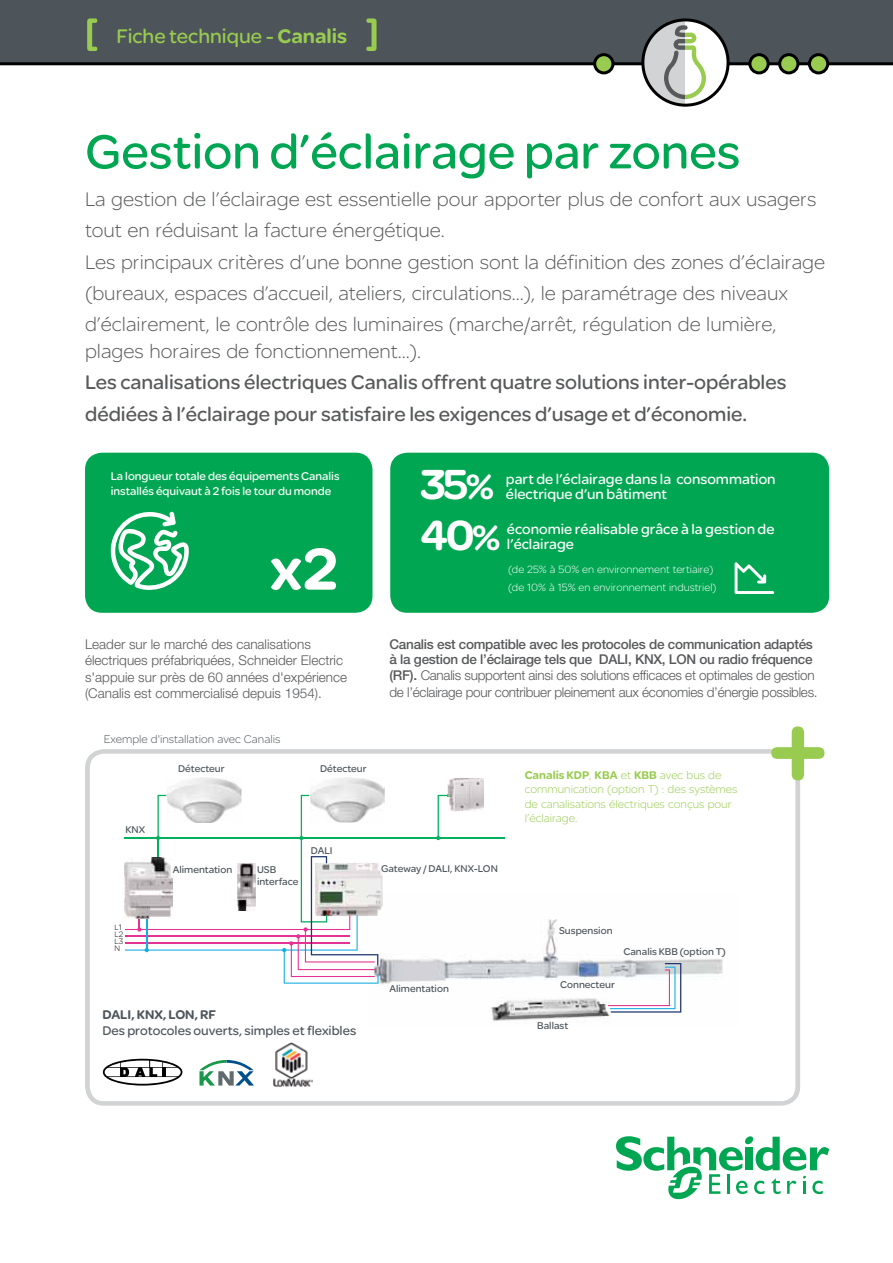
<style>
.page{position:relative;width:893px;height:1263px;background:#fff}
.page>*{position:absolute;margin:0;border:0;box-sizing:border-box;transform-origin:0 0}
.t1{font:900 63px "SE Optimist";color:#fff}
.t2{font:51px "SE Optimist";color:#00a651}
.t3{font:900 45px/50.8px "SE Optimist";color:#fff}
.t4{font:300 21px/31.2px "SE Optimist";color:#58595b}
.t5{font:21px/31.2px "SE Optimist";color:#58595b}
.t6{font:21px "SE Optimist";color:#98cb4f}
.t7{font:15px/15px "SE Optimist";color:#fff}
.t8{font:300 13.5px/15.8px "Helvetica Neue";letter-spacing:-.02em;color:#58595b}
.t9{font:300 13.5px/16.2px "Helvetica Neue";color:#58595b}
.t10{font:13.5px "SE Optimist";color:#4d555b}
.t11{font:900 13.5px "SE Optimist";color:#4d555b}
.t12{font:300 12px/14.4px "SE Optimist";color:#98cb4f}
.t13{font:12px/15px "SE Optimist";color:#fff}
.t14{font:300 12px "SE Optimist";color:#4d555b}
.t15{font:300 11.25px/17.7px "SE Optimist";color:#fff}
.t16{font:10.5px/12px "SE Optimist";color:#4d555b}
.t17{font:300 8.4px/6.9px "SE Optimist";color:#000}
.s1{font-weight:900}
.s2{font-size:37.5px}
.s3{font-weight:500}
</style>
<div class="page">
<svg style="left:616px;top:1136px;width:213px;height:63px"></svg>
<div style="left:0;top:0;width:893px;height:65px;background:#4d555b"></div>
<div style="left:85px;top:453px;width:287px;height:160px;background:#00a651;border-radius:17px"></div>
<div style="left:390px;top:453px;width:439px;height:160px;background:#00a651;border-radius:17px"></div>
<svg style="left:110px;top:511px;width:79px;height:79px"></svg>
<svg style="left:735px;top:562px;width:39px;height:32px"></svg>
<svg style="left:85px;top:749px;width:715px;height:357px"></svg>
<img style="left:369px;top:894px;width:370px;height:133px">
<img style="left:379px;top:863px;width:4px;height:31px">
<img style="left:379px;top:894px;width:4px;height:22px">
<svg style="left:608px;top:963px;width:73px;height:49px"></svg>
<hr style="left:125px;top:837px;width:380px;height:2px;background:#01b05f">
<svg style="left:436px;top:795px;width:46px;height:45px"></svg>
<img style="left:167px;top:777px;width:75px;height:18px">
<svg style="left:125px;top:795px;width:254px;height:189px"></svg>
<img style="left:310px;top:777px;width:75px;height:45px">
<img style="left:310px;top:795px;width:45px;height:1px">
<img style="left:448px;top:778px;width:36px;height:33px">
<img style="left:448px;top:795px;width:34px;height:1px">
<img style="left:237px;top:863px;width:18px;height:48px">
<img style="left:273px;top:1042px;width:40px;height:44px">
<svg style="left:103px;top:1059px;width:79px;height:26px"></svg>
<svg style="left:199px;top:1060px;width:55px;height:25px"></svg>
<svg style="left:771px;top:726px;width:53px;height:54px"></svg>
<div style="left:595px;top:55px;width:18px;height:18px;background:#98cb4f;border-radius:50%"></div>
<div style="left:593px;top:53px;width:21px;height:21px;border:3px solid #000;border-radius:50%"></div>
<svg style="left:750px;top:55px;width:18px;height:18px"></svg>
<div style="left:748px;top:53px;width:22px;height:21px;border:3px solid #000;border-radius:50%"></div>
<div style="left:780px;top:55px;width:18px;height:18px;background:#98cb4f;border-radius:50%"></div>
<div style="left:778px;top:53px;width:21px;height:21px;border:3px solid #000;border-radius:50%"></div>
<div style="left:809px;top:55px;width:19px;height:18px;background:#98cb4f;border-radius:50%"></div>
<div style="left:808px;top:53px;width:21px;height:21px;border:3px solid #000;border-radius:50%"></div>
<svg style="left:87px;top:18px;width:10px;height:33px"></svg>
<svg style="left:366px;top:18px;width:11px;height:33px"></svg>
<div style="left:643px;top:20px;width:84px;height:84px;background:#fff;border-radius:50%"></div>
<div style="left:641px;top:18px;width:89px;height:89px;border:3px solid #000;border-radius:50%"></div>
<svg style="left:643px;top:20px;width:63px;height:84px"></svg>
<p class="t6" style="left:116px;top:21px;width:232px">Fiche technique - <span class="s1">Canalis</span></p>
<h2 class="t2" style="left:85px;top:116px;width:657px">Gestion d’éclairage par zones</h2>
<p class="t4" style="left:85px;top:183px;width:742px">La gestion de l’éclairage est essentielle pour apporter plus de confort aux usagers tout en réduisant la facture énergétique.<br>Les principaux critères d’une bonne gestion sont la définition des zones d’éclairage (bureaux, espaces d’accueil, ateliers, circulations…), le paramétrage des niveaux d’éclairement, le contrôle des luminaires (marche/arrêt, régulation de lumière,</p>
<p class="t4" style="left:85px;top:335px;width:338px">plages horaires de fonctionnement…).</p>
<p class="t5" style="left:85px;top:366px;width:703px">Les canalisations électriques Canalis offrent quatre solutions inter-opérables dédiées à l’éclairage pour satisfaire les exigences d’usage et d’économie.</p>
<p class="t13" style="left:111px;top:469px;width:230px">La longueur totale des équipements Canalis installés équivaut à 2 fois le tour du monde</p>
<h1 class="t1" style="left:270px;top:524px;width:69px">x2</h1>
<h3 class="t3" style="left:420px;top:457px;width:81px">35<span class="s2">%<br></span>40<span class="s2">%</span></h3>
<p class="t7" style="left:506px;top:471px;width:271px">part de l’éclairage dans la consommation électrique d’un bâtiment</p>
<p class="t7" style="left:507px;top:521px;width:269px">économie réalisable grâce à la gestion de l’éclairage</p>
<p class="t15" style="left:508px;top:560px;width:210px">(de 25% à 50% en environnement tertiaire) (de 10% à 15% en environnement industriel)</p>
<p class="t9" style="left:85px;top:636px;width:264px">Leader sur le marché des canalisations électriques préfabriquées, Schneider Electric s'appuie sur près de 60 années d'expérience (Canalis est commercialisé depuis 1954).</p>
<p class="t8" style="left:389px;top:636px;width:430px"><span class="s3">Canalis est compatible avec les protocoles de communication adaptés à la gestion de l’éclairage tels que DALI, KNX, LON ou radio fréquence (RF).</span> Canalis supportent ainsi des solutions efficaces et optimales de gestion de l’éclairage pour contribuer pleinement aux économies d’énergie possibles.</p>
<p class="t14" style="left:104px;top:731px;width:178px">Exemple d'installation avec Canalis</p>
<p class="t16" style="left:178px;top:762px;width:48px">Détecteur</p>
<p class="t16" style="left:320px;top:762px;width:48px">Détecteur</p>
<p class="t16" style="left:125px;top:824px;width:21px">KNX</p>
<p class="t17" style="left:115px;top:924px;width:10px">L1<br>L2<br>L3<br>N</p>
<p class="t16" style="left:173px;top:863px;width:61px">Alimentation</p>
<p class="t16" style="left:257px;top:863px;width:43px">USB interface</p>
<p class="t16" style="left:311px;top:844px;width:23px">DALI</p>
<p class="t11" style="left:102px;top:1005px;width:115px">DALI, KNX, LON, RF</p>
<p class="t10" style="left:102px;top:1022px;width:255px">Des protocoles ouverts, simples et flexibles</p>
<p class="t16" style="left:381px;top:862px;width:118px">Gateway / DALI, KNX-LON</p>
<p class="t16" style="left:389px;top:983px;width:61px">Alimentation</p>
<p class="t12" style="left:525px;top:767px;width:214px"><span class="s1">Canalis KDP</span>, <span class="s1">KBA</span> et <span class="s1">KBB</span> avec bus de communication (option T) : des systèmes de canalisations électriques conçus pour l’éclairage.</p>
<p class="t16" style="left:559px;top:924px;width:55px">Suspension</p>
<p class="t16" style="left:623px;top:945px;width:104px">Canalis KBB (option T)</p>
<p class="t16" style="left:560px;top:978px;width:56px">Connecteur</p>
<p class="t16" style="left:537px;top:1019px;width:33px">Ballast</p>
</div>
